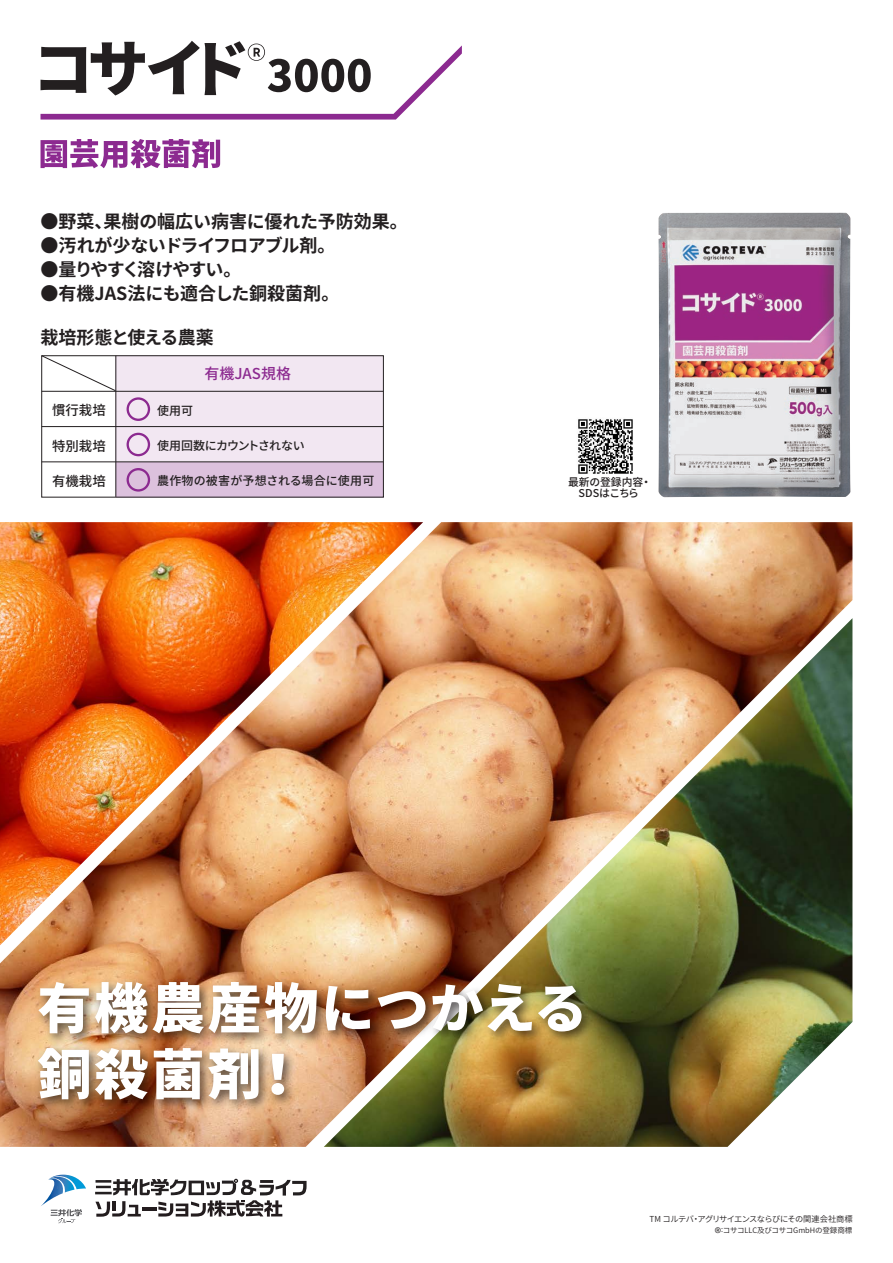
<style>
.page{position:relative;width:893px;height:1263px;background:#fff}
.page>*{position:absolute;margin:0;border:0;box-sizing:border-box;transform-origin:0 0}
.t1{font:900 54px/66px "Noto Sans CJ Kjp";letter-spacing:.05em;color:#fff}
.t2{font:700 18px "Noto Sans CJ Kjp";letter-spacing:-.01em;color:#231f20}
.t3{font:700 18px "Noto Sans CJ Kjp";letter-spacing:-.04em;color:#231f20}
.t4{font:700 18px "Noto Sans CJ Kjp";letter-spacing:-.085em;color:#231f20}
.t5{font:700 18px "Noto Sans CJ Kjp";letter-spacing:-.05em;color:#231f20}
.t6{font:500 15px "Noto Sans CJ Kjp";color:#8c2a90}
.t7{font:500 13.35px "Noto Sans CJ Kjp";color:#231f20}
.t8{font:500 12px "Noto Sans CJ Kjp";color:#231f20}
.t9{font:500 12px "Noto Sans CJ Kjp";letter-spacing:-.045em;color:#231f20}
.t10{font:500 10.8px/10.4px "Noto Sans CJ Kjp";color:#231f20;text-align:center}
.t11{font:600 8.25px "Noto Sans CJ Kjp";letter-spacing:-.06em;color:#231f20}
.t12{font:600 7.5px "Noto Sans CJ Kjp";color:#231f20}
.s1{font-size:13.5px}
</style>
<div class="page">
<img style="left:578px;top:419px;width:55px;height:55px">
<img style="left:0;top:522px;width:852px;height:625px">
<img style="left:0;top:522px;width:423px;height:423px">
<img style="left:324px;top:618px;width:528px;height:529px">
<svg style="left:41px;top:139px;width:179px;height:29px"></svg>
<svg style="left:41px;top:41px;width:421px;height:79px"></svg>
<div style="left:115px;top:356px;width:268px;height:141px;background:#f2e7f2"></div>
<div style="left:116px;top:462px;width:267px;height:35px;background:#dcc1dd"></div>
<div style="left:41px;top:355px;width:343px;height:142px;border:1px solid #231f20"></div>
<hr style="left:42px;top:391px;width:341px;height:1px;background:#231f20">
<hr style="left:42px;top:426px;width:341px;height:1px;background:#231f20">
<hr style="left:42px;top:461px;width:341px;height:1px;background:#231f20">
<hr style="left:116px;top:356px;width:1px;height:141px;background:#231f20">
<svg style="left:41px;top:355px;width:75px;height:37px"></svg>
<div style="left:127px;top:397px;width:23px;height:24px;border:2px solid #8c2a90;border-radius:50%"></div>
<div style="left:127px;top:433px;width:23px;height:23px;border:2px solid #8c2a90;border-radius:50%"></div>
<div style="left:127px;top:468px;width:23px;height:24px;border:2px solid #8c2a90;border-radius:50%"></div>
<img style="left:658px;top:213px;width:192px;height:284px">
<img style="left:29px;top:972px;width:576px;height:252px">
<p class="t2" style="left:40px;top:212px;width:369px">●野菜、果樹の幅広い病害に優れた予防効果。</p>
<p class="t3" style="left:40px;top:236px;width:297px">●汚れが少ないドライフロアブル剤。</p>
<p class="t4" style="left:40px;top:260px;width:203px">●量りやすく溶けやすい。</p>
<p class="t2" style="left:40px;top:284px;width:300px">●有機JAS法にも適合した銅殺菌剤。</p>
<p class="t5" style="left:40px;top:327px;width:175px">栽培形態と使える農薬</p>
<p class="t7" style="left:52px;top:403px;width:55px">慣行栽培</p>
<p class="t7" style="left:52px;top:438px;width:55px">特別栽培</p>
<p class="t7" style="left:52px;top:473px;width:55px">有機栽培</p>
<p class="t6" style="left:204px;top:365px;width:88px">有機JAS規格</p>
<p class="t8" style="left:157px;top:403px;width:37px">使用可</p>
<p class="t9" style="left:157px;top:438px;width:149px">使用回数にカウントされない</p>
<p class="t8" style="left:157px;top:473px;width:219px">農作物の被害が予想される場合に使用可</p>
<p class="t10" style="left:568px;top:477px;width:85px">最新の登録内容・<br>SDSはこちら</p>
<h1 class="t1" style="left:38px;top:976px;width:552px">有機農産物につかえる銅殺菌剤！</h1>
<p class="t11" style="left:650px;top:1214px;width:205px">TM コルテバ・アグリサイエンスならびにその関連会社商標</p>
<p class="t12" style="left:715px;top:1226px;width:139px"><span class="s1">®</span>:コサコLLC及びコサコGmbHの登録商標</p>
</div>
